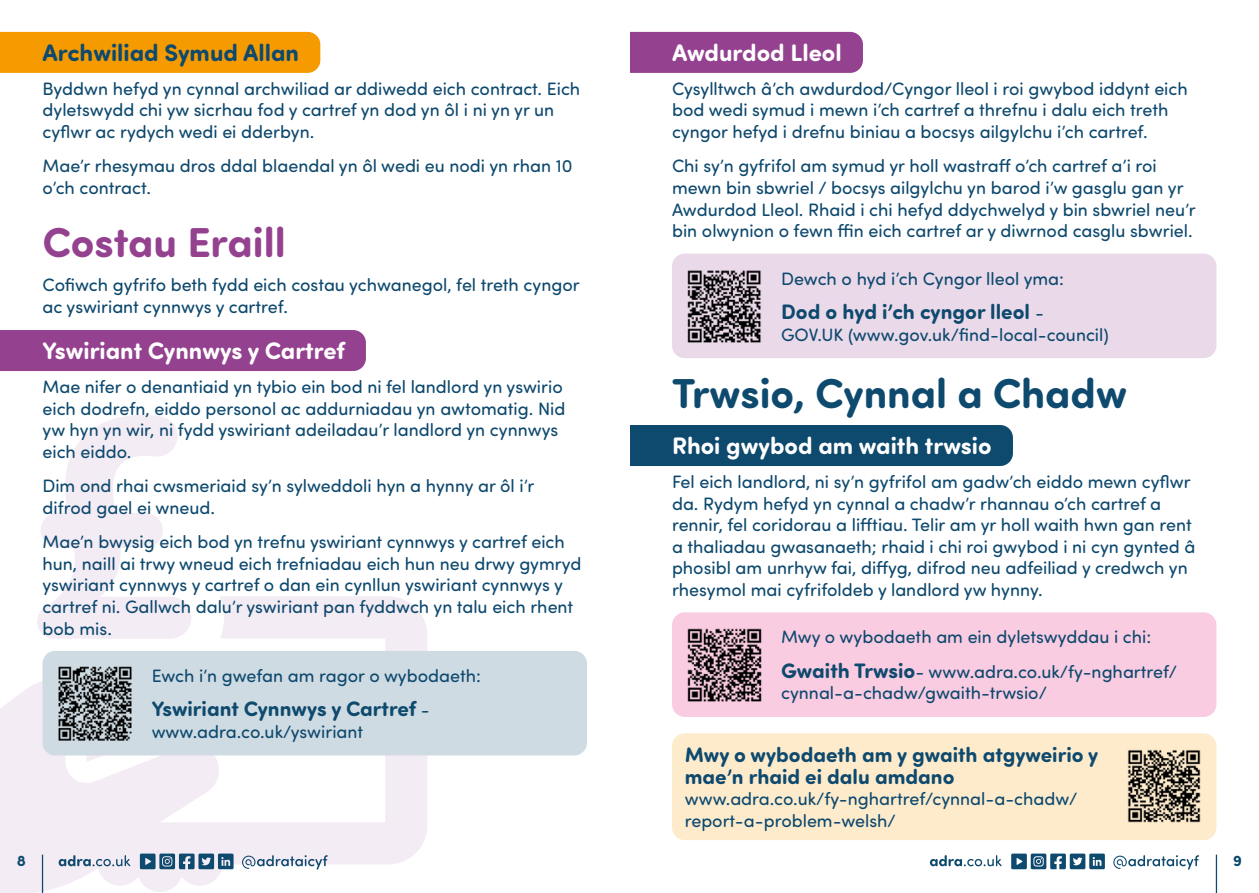
<style>
.page{position:relative;width:1259px;height:893px;background:#fff}
.page>*{position:absolute;margin:0;border:0;box-sizing:border-box;transform-origin:0 0}
.t1{font:700 42px "Sofia Pro Soft";color:#0e496e}
.t2{font:700 42px "Sofia Pro Soft";color:#944290}
.t3{font:700 24px "Sofia Pro Soft";color:#fff}
.t4{font:700 24px "Sofia Pro Soft";color:#0e496e}
.t5{font:700 21px/21.6px "Sofia Pro Soft";color:#0e496e}
.t6{font:18px/21.6px "Sofia Pro Soft";color:#0e496e}
.t7{font:700 15.45px "Sofia Pro Soft";color:#0e496e}
.s1{font-weight:400;font-size:18px}
.s2{font-weight:700;font-size:21px}
</style>
<div class="page">
<svg style="left:0;top:415px;width:427px;height:478px"></svg>
<div style="left:0;top:32px;width:320px;height:41px;background:#f59b00"></div>
<div style="left:630px;top:32px;width:233px;height:41px;background:#944290"></div>
<div style="left:672px;top:254px;width:544px;height:104px;background:#ead9e9;border-radius:13px"></div>
<img style="left:687px;top:270px;width:74px;height:73px">
<div style="left:0;top:330px;width:366px;height:41px;background:#944290"></div>
<div style="left:43px;top:651px;width:544px;height:104px;background:#cfdbe2;border-radius:13px"></div>
<img style="left:58px;top:666px;width:74px;height:75px">
<div style="left:630px;top:425px;width:383px;height:41px;background:#0e496e"></div>
<div style="left:672px;top:612px;width:544px;height:105px;background:#facce1;border-radius:13px"></div>
<img style="left:687px;top:628px;width:75px;height:74px">
<div style="left:672px;top:733px;width:544px;height:107px;background:#fdebcc;border-radius:13px"></div>
<img style="left:1128px;top:750px;width:73px;height:73px">
<hr style="left:42px;top:855px;width:1px;height:38px;background:#0e496e">
<hr style="left:1215px;top:855px;width:2px;height:38px;background:#0e496e">
<svg style="left:59px;top:855px;width:71px;height:11px"></svg>
<svg style="left:242px;top:855px;width:86px;height:15px"></svg>
<svg style="left:140px;top:854px;width:93px;height:15px"></svg>
<svg style="left:930px;top:855px;width:71px;height:11px"></svg>
<svg style="left:1113px;top:855px;width:86px;height:15px"></svg>
<svg style="left:1011px;top:854px;width:94px;height:15px"></svg>
<h2 class="t4" style="left:43px;top:35px;width:258px">Archwiliad Symud Allan</h2>
<p class="t6" style="left:43px;top:77px;width:539px">Byddwn hefyd yn cynnal archwiliad ar ddiwedd eich contract. Eich dyletswydd chi yw sicrhau fod y cartref yn dod yn ôl i ni yn yr un cyflwr ac rydych wedi ei dderbyn.</p>
<p class="t6" style="left:43px;top:155px;width:531px">Mae’r rhesymau dros ddal blaendal yn ôl wedi eu nodi yn rhan 10 o’ch contract.</p>
<h1 class="t2" style="left:43px;top:211px;width:245px">Costau Eraill</h1>
<p class="t6" style="left:43px;top:273px;width:539px">Cofiwch gyfrifo beth fydd eich costau ychwanegol, fel treth cyngor ac yswiriant cynnwys y cartref.</p>
<h2 class="t3" style="left:43px;top:333px;width:304px">Yswiriant Cynnwys y Cartref</h2>
<p class="t6" style="left:43px;top:375px;width:524px">Mae nifer o denantiaid yn tybio ein bod ni fel landlord yn yswirio eich dodrefn, eiddo personol ac addurniadau yn awtomatig. Nid yw hyn yn wir, ni fydd yswiriant adeiladau’r landlord yn cynnwys eich eiddo.</p>
<p class="t6" style="left:43px;top:474px;width:493px">Dim ond rhai cwsmeriaid sy’n sylweddoli hyn a hynny ar ôl i’r difrod gael ei wneud.</p>
<p class="t6" style="left:43px;top:530px;width:540px">Mae’n bwysig eich bod yn trefnu yswiriant cynnwys y cartref eich hun, naill ai trwy wneud eich trefniadau eich hun neu drwy gymryd yswiriant cynnwys y cartref o dan ein cynllun yswiriant cynnwys y cartref ni. Gallwch dalu’r yswiriant pan fyddwch yn talu eich rhent bob mis.</p>
<p class="t6" style="left:152px;top:664px;width:331px">Ewch i’n gwefan am ragor o wybodaeth:</p>
<p class="t5" style="left:152px;top:697px;width:280px">Yswiriant Cynnwys y Cartref <span class="s1">-</span></p>
<p class="t6" style="left:152px;top:720px;width:213px">www.adra.co.uk/yswiriant</p>
<h2 class="t3" style="left:672px;top:35px;width:171px">Awdurdod Lleol</h2>
<p class="t6" style="left:672px;top:77px;width:517px">Cysylltwch â’ch awdurdod/Cyngor lleol i roi gwybod iddynt eich bod wedi symud i mewn i’ch cartref a threfnu i dalu eich treth cyngor hefyd i drefnu biniau a bocsys ailgylchu i’ch cartref.</p>
<p class="t6" style="left:672px;top:155px;width:525px">Chi sy’n gyfrifol am symud yr holl wastraff o’ch cartref a’i roi mewn bin sbwriel / bocsys ailgylchu yn barod i’w gasglu gan yr Awdurdod Lleol. Rhaid i chi hefyd ddychwelyd y bin sbwriel neu’r bin olwynion o fewn ffin eich cartref ar y diwrnod casglu sbwriel.</p>
<p class="t6" style="left:781px;top:267px;width:284px">Dewch o hyd i’ch Cyngor lleol yma:</p>
<p class="t5" style="left:781px;top:300px;width:264px">Dod o hyd i’ch cyngor lleol <span class="s1">-</span></p>
<p class="t6" style="left:781px;top:323px;width:329px">GOV.UK (www.gov.uk/find-local-council)</p>
<h1 class="t1" style="left:672px;top:362px;width:456px">Trwsio, Cynnal a Chadw</h1>
<h2 class="t3" style="left:672px;top:428px;width:321px">Rhoi gwybod am waith trwsio</h2>
<p class="t6" style="left:672px;top:470px;width:525px">Fel eich landlord, ni sy’n gyfrifol am gadw’ch eiddo mewn cyflwr da. Rydym hefyd yn cynnal a chadw’r rhannau o’ch cartref a rennir, fel coridorau a lifftiau. Telir am yr holl waith hwn gan rent a thaliadau gwasanaeth; rhaid i chi roi gwybod i ni cyn gynted â phosibl am unrhyw fai, diffyg, difrod neu adfeiliad y credwch yn rhesymol mai cyfrifoldeb y landlord yw hynny.</p>
<p class="t6" style="left:781px;top:619px;width:397px;line-height:34.3px">Mwy o wybodaeth am ein dyletswyddau i chi:<br><span class="s2">Gwaith Trwsio</span>- www.adra.co.uk/fy-nghartref/</p>
<p class="t6" style="left:781px;top:681px;width:267px">cynnal-a-chadw/gwaith-trwsio/</p>
<p class="t5" style="left:685px;top:743px;width:415px">Mwy o wybodaeth am y gwaith atgyweirio y mae’n rhaid ei dalu amdano</p>
<p class="t6" style="left:685px;top:787px;width:394px">www.adra.co.uk/fy-nghartref/cynnal-a-chadw/ report-a-problem-welsh/</p>
<p class="t7" style="left:17px;top:849px;width:11px">8</p>
<p class="t7" style="left:1233px;top:849px;width:10px">9</p>
</div>
